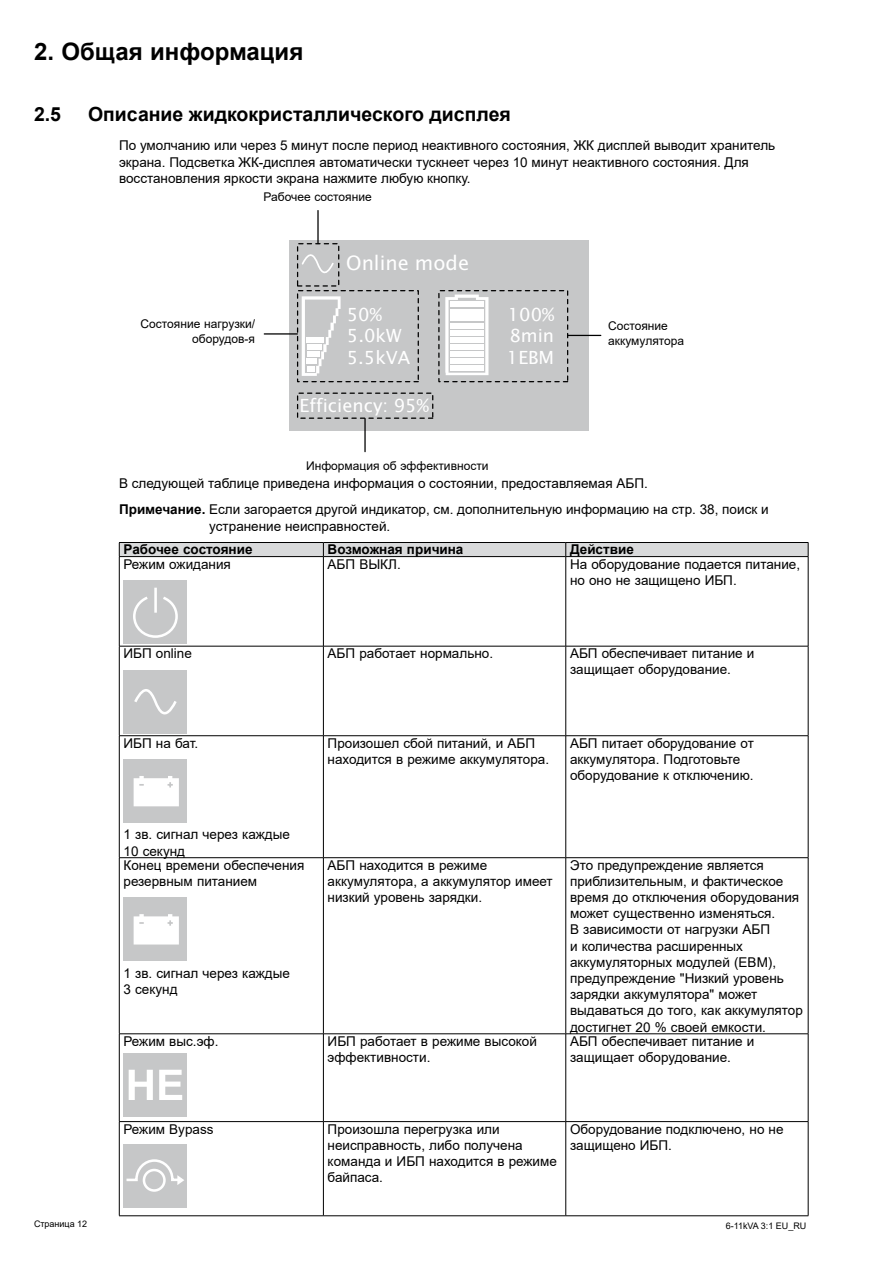
<style>
.page{position:relative;width:893px;height:1263px;background:#fff}
.page>*{position:absolute;margin:0;border:0;box-sizing:border-box;transform-origin:0 0}
.t1{font:700 24px "Arial";color:#000}
.t2{font:19.8px "Lucida Sans";color:#fff}
.t3{font:700 19.5px "Arial";color:#000}
.t4{font:18.15px/21.8px "Lucida Sans";color:#fff;text-align:justify}
.t5{font:13.5px/16.2px "Arial";color:#000}
.t6{font:700 13.5px "Arial";color:#000}
.t7{font:12px/14.4px "Arial";color:#000;text-align:right}
.t8{font:9px "Arial";color:#000}
.s1{font-weight:700}
</style>
<div class="page">
<div style="left:289px;top:241px;width:299px;height:190px;background:#c6c7c8"></div>
<svg style="left:297px;top:243px;width:272px;height:176px"></svg>
<hr style="left:317px;top:211px;width:2px;height:33px;background:#000">
<hr style="left:364px;top:419px;width:2px;height:33px;background:#000">
<hr style="left:264px;top:333px;width:33px;height:2px;background:#000">
<hr style="left:568px;top:335px;width:33px;height:1px;background:#000">
<hr style="left:119px;top:557px;width:1px;height:89px;background:#000">
<hr style="left:323px;top:557px;width:1px;height:89px;background:#000">
<hr style="left:565px;top:557px;width:1px;height:89px;background:#000">
<hr style="left:808px;top:557px;width:1px;height:89px;background:#000">
<hr style="left:119px;top:646px;width:204px;height:1px;background:#000">
<hr style="left:119px;top:646px;width:1px;height:89px;background:#000">
<hr style="left:323px;top:646px;width:243px;height:1px;background:#000">
<hr style="left:323px;top:646px;width:1px;height:89px;background:#000">
<hr style="left:566px;top:646px;width:242px;height:1px;background:#000">
<hr style="left:565px;top:646px;width:1px;height:89px;background:#000">
<hr style="left:808px;top:646px;width:1px;height:89px;background:#000">
<hr style="left:119px;top:735px;width:204px;height:1px;background:#000">
<hr style="left:119px;top:736px;width:1px;height:121px;background:#000">
<hr style="left:323px;top:735px;width:243px;height:1px;background:#000">
<hr style="left:323px;top:736px;width:1px;height:121px;background:#000">
<hr style="left:566px;top:735px;width:242px;height:1px;background:#000">
<hr style="left:565px;top:736px;width:1px;height:121px;background:#000">
<hr style="left:808px;top:736px;width:1px;height:121px;background:#000">
<hr style="left:119px;top:857px;width:204px;height:1px;background:#000">
<hr style="left:119px;top:858px;width:1px;height:175px;background:#000">
<hr style="left:323px;top:857px;width:243px;height:1px;background:#000">
<hr style="left:323px;top:858px;width:1px;height:175px;background:#000">
<hr style="left:566px;top:857px;width:242px;height:1px;background:#000">
<hr style="left:565px;top:858px;width:1px;height:175px;background:#000">
<hr style="left:808px;top:858px;width:1px;height:175px;background:#000">
<hr style="left:119px;top:1034px;width:1px;height:87px;background:#000">
<hr style="left:323px;top:1034px;width:1px;height:87px;background:#000">
<hr style="left:565px;top:1034px;width:1px;height:87px;background:#000">
<hr style="left:808px;top:1034px;width:1px;height:87px;background:#000">
<hr style="left:119px;top:1122px;width:1px;height:93px;background:#000">
<hr style="left:323px;top:1122px;width:1px;height:93px;background:#000">
<hr style="left:565px;top:1122px;width:1px;height:93px;background:#000">
<hr style="left:808px;top:1122px;width:1px;height:93px;background:#000">
<hr style="left:119px;top:1033px;width:204px;height:1px;background:#000">
<hr style="left:119px;top:1121px;width:204px;height:1px;background:#000">
<hr style="left:323px;top:1033px;width:243px;height:1px;background:#000">
<hr style="left:323px;top:1121px;width:243px;height:1px;background:#000">
<hr style="left:566px;top:1033px;width:242px;height:1px;background:#000">
<hr style="left:566px;top:1121px;width:242px;height:1px;background:#000">
<hr style="left:119px;top:1215px;width:204px;height:1px;background:#000">
<hr style="left:323px;top:1215px;width:243px;height:1px;background:#000">
<svg style="left:119px;top:542px;width:690px;height:15px;background:#bbbcbd"></svg>
<hr style="left:566px;top:1215px;width:242px;height:1px;background:#000">
<div style="left:124px;top:580px;width:63px;height:64px;background:#c6c7c8"></div>
<svg style="left:133px;top:587px;width:45px;height:51px"></svg>
<div style="left:124px;top:670px;width:63px;height:64px;background:#c6c7c8"></div>
<svg style="left:134px;top:689px;width:43px;height:26px"></svg>
<div style="left:124px;top:759px;width:63px;height:64px;background:#c6c7c8"></div>
<div style="left:134px;top:778px;width:45px;height:28px;background:#fff"></div>
<svg style="left:168px;top:776px;width:5px;height:11px"></svg>
<svg style="left:139px;top:776px;width:5px;height:10px"></svg>
<div style="left:124px;top:897px;width:63px;height:64px;background:#c6c7c8"></div>
<div style="left:134px;top:916px;width:45px;height:28px;background:#fff"></div>
<svg style="left:168px;top:914px;width:5px;height:12px"></svg>
<svg style="left:139px;top:914px;width:5px;height:10px"></svg>
<div style="left:124px;top:1053px;width:63px;height:64px;background:#c6c7c8"></div>
<svg style="left:129px;top:1070px;width:24px;height:30px"></svg>
<svg style="left:159px;top:1070px;width:23px;height:30px"></svg>
<div style="left:124px;top:1144px;width:63px;height:64px;background:#c6c7c8"></div>
<svg style="left:126px;top:1159px;width:58px;height:33px"></svg>
<h1 class="t1" style="left:34px;top:35px;width:271px">2. Общая информация</h1>
<h3 class="t3" style="left:34px;top:100px;width:29px">2.5</h3>
<h3 class="t3" style="left:88px;top:100px;width:424px">Описание жидкокристаллического дисплея</h3>
<p class="t5" style="left:119px;top:137px;width:658px">По умолчанию или через 5 минут после период неактивного состояния, ЖК дисплей выводит хранитель экрана. Подсветка ЖК-дисплея автоматически тускнеет через 10 минут неактивного состояния. Для восстановления яркости экрана нажмите любую кнопку.</p>
<p class="t7" style="left:264px;top:190px;width:110px">Рабочее состояние</p>
<p class="t7" style="left:141px;top:317px;width:116px">Состояние нагрузки/ оборудов-я</p>
<h2 class="t2" style="left:346px;top:252px;width:124px">Online mode</h2>
<h3 class="t4" style="left:347px;top:303px;width:65px;text-align:left">50%<br>5.0kW<br>5.5kVA</h3>
<h3 class="t4" style="left:300px;top:394px;width:131px">Efficiency: 95%</h3>
<h3 class="t4" style="left:507px;top:303px;width:49px">100% 8min 1EBM</h3>
<p class="t7" style="left:608px;top:319px;width:78px;text-align:left">Состояние аккумулятора</p>
<p class="t7" style="left:306px;top:458px;width:184px">Информация об эффективности</p>
<p class="t5" style="left:119px;top:470px;width:651px;line-height:26.4px">В следующей таблице приведена информация о состоянии, предоставляемая АБП.<br><span class="s1">Примечание.</span> Если загорается другой индикатор, см. дополнительную информацию на стр. 38, поиск и</p>
<p class="t5" style="left:209px;top:518px;width:183px">устранение неисправностей.</p>
<p class="t6" style="left:124px;top:540px;width:130px">Рабочее состояние</p>
<p class="t6" style="left:328px;top:540px;width:137px">Возможная причина</p>
<p class="t6" style="left:570px;top:540px;width:65px">Действие</p>
<p class="t5" style="left:124px;top:556px;width:109px">Режим ожидания</p>
<p class="t5" style="left:328px;top:556px;width:75px">АБП ВЫКЛ.</p>
<p class="t5" style="left:570px;top:556px;width:232px">На оборудование подается питание, но оно не защищено ИБП.</p>
<p class="t5" style="left:124px;top:645px;width:70px">ИБП online</p>
<p class="t5" style="left:328px;top:645px;width:167px">АБП работает нормально.</p>
<p class="t5" style="left:570px;top:645px;width:186px">АБП обеспечивает питание и защищает оборудование.</p>
<p class="t5" style="left:124px;top:735px;width:76px">ИБП на бат.</p>
<p class="t5" style="left:124px;top:826px;width:168px">1 зв. сигнал через каждые<br>10 секунд</p>
<p class="t5" style="left:124px;top:857px;width:182px">Конец времени обеспечения резервным питанием</p>
<p class="t5" style="left:124px;top:965px;width:168px">1 зв. сигнал через каждые<br>3 секунд</p>
<p class="t5" style="left:328px;top:735px;width:223px">Произошел сбой питаний, и АБП находится в режиме аккумулятора.</p>
<p class="t5" style="left:570px;top:735px;width:185px">АБП питает оборудование от аккумулятора. Подготовьте оборудование к отключению.</p>
<p class="t5" style="left:328px;top:857px;width:227px">АБП находится в режиме аккумулятора, а аккумулятор имеет низкий уровень зарядки.</p>
<p class="t5" style="left:570px;top:857px;width:234px">Это предупреждение является приблизительным, и фактическое время до отключения оборудования может существенно изменяться.<br>В зависимости от нагрузки АБП<br>и количества расширенных аккумуляторных модулей (EBM), предупреждение "Низкий уровень зарядки аккумулятора" может выдаваться до того, как аккумулятор достигнет 20 % своей емкости.</p>
<p class="t5" style="left:124px;top:1033px;width:96px">Режим выс.эф.</p>
<p class="t5" style="left:328px;top:1033px;width:211px">ИБП работает в режиме высокой эффективности.</p>
<p class="t5" style="left:570px;top:1033px;width:186px">АБП обеспечивает питание и защищает оборудование.</p>
<p class="t5" style="left:124px;top:1120px;width:92px">Режим Bypass</p>
<p class="t5" style="left:328px;top:1120px;width:231px">Произошла перегрузка или неисправность, либо получена команда и ИБП находится в режиме байпаса.</p>
<p class="t5" style="left:570px;top:1120px;width:215px">Оборудование подключено, но не защищено ИБП.</p>
<p class="t8" style="left:34px;top:1218px;width:55px">Cтраница 12</p>
<p class="t8" style="left:726px;top:1219px;width:82px">6-11kVA 3:1 EU_RU</p>
</div>
